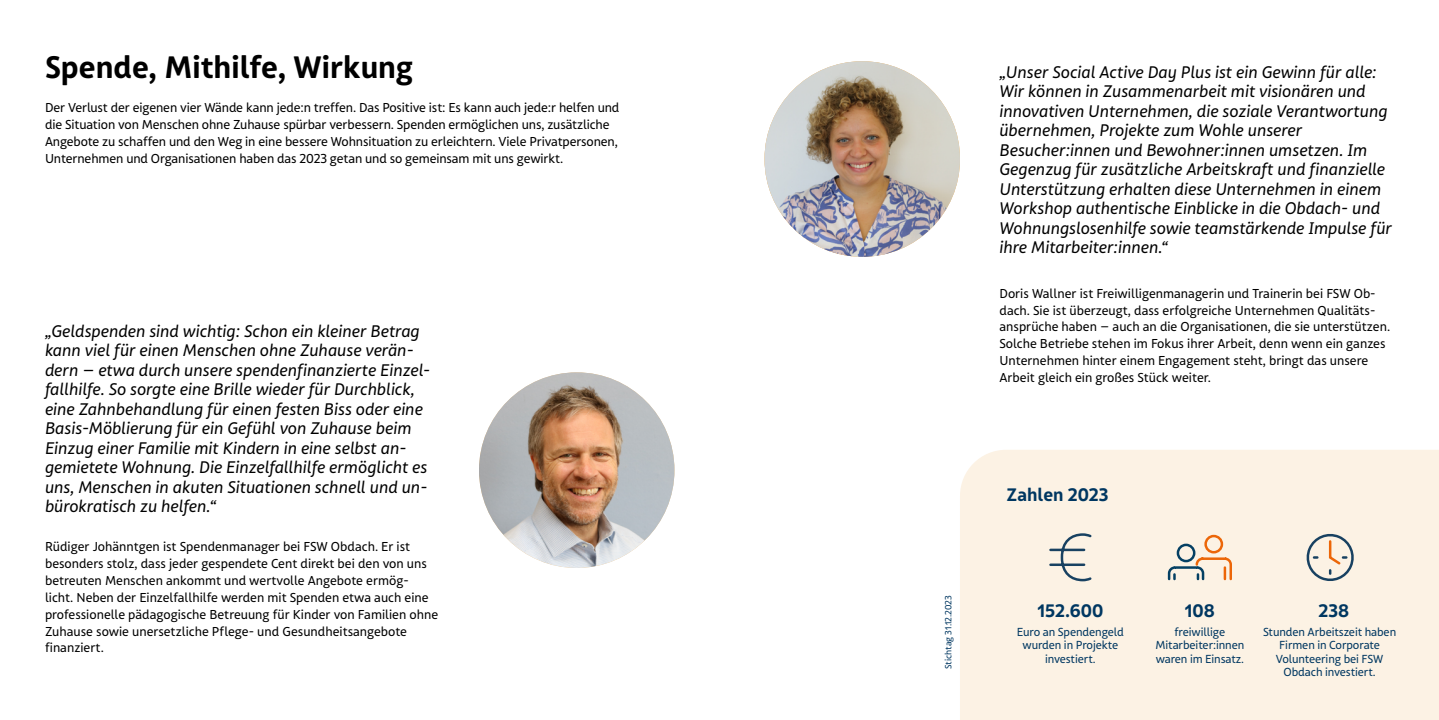
<style>
.page{position:relative;width:1439px;height:720px;background:#fff}
.page>*{position:absolute;margin:0;border:0;box-sizing:border-box;transform-origin:0 0}
.t1{font:700 30px "FSW Sans Pro";color:#000}
.t2{font:700 17.5px "FSW Sans Pro";color:#003761}
.t3{font:italic 16.25px/19.5px "FSW Sans Pro";color:#000}
.t4{font:12.5px/16.9px "FSW Sans Pro";color:#000}
.t5{font:11.25px/13.5px "FSW Sans Pro";letter-spacing:-.01em;color:#003761;text-align:center}
.t6{font:8.75px "FSW Sans Pro";color:#003761}
</style>
<div class="page">
<div style="left:960px;top:450px;width:479px;height:269px;background:#fcf2e4"></div>
<img style="left:764px;top:61px;width:196px;height:196px;border-radius:98px">
<svg style="left:1166px;top:533px;width:67px;height:48px;background:#e3d4c3"></svg>
<svg style="left:1048px;top:532px;width:45px;height:50px;background:#d5d3cd"></svg>
<svg style="left:1304px;top:532px;width:51px;height:50px;background:#d8d2c9"></svg>
<img style="left:479px;top:372px;width:195px;height:195px;border-radius:98px">
<h1 class="t1" style="left:45px;top:48px;width:370px">Spende, Mithilfe, Wirkung</h1>
<p class="t4" style="left:45px;top:99px;width:576px">Der Verlust der eigenen vier Wände kann jede:n treffen. Das Positive ist: Es kann auch jede:r helfen und die Situation von Menschen ohne Zuhause spürbar verbessern. Spenden ermöglichen uns, zusätzliche Angebote zu schaffen und den Weg in eine bessere Wohnsituation zu erleichtern. Viele Privatpersonen, Unternehmen und Organisationen haben das 2023 getan und so gemeinsam mit uns gewirkt.</p>
<p class="t3" style="left:45px;top:321px;width:387px">„Geldspenden sind wichtig: Schon ein kleiner Betrag kann viel für einen Menschen ohne Zuhause verän&shy;dern – etwa durch unsere spendenfinanzierte Einzel&shy;fallhilfe. So sorgte eine Brille wieder für Durchblick, eine Zahnbehandlung für einen festen Biss oder eine Basis-Möblierung für ein Gefühl von Zuhause beim Einzug einer Familie mit Kindern in eine selbst an&shy;gemietete Wohnung. Die Einzelfallhilfe ermöglicht es uns, Menschen in akuten Situationen schnell und un&shy;bürokratisch zu helfen.“</p>
<p class="t4" style="left:45px;top:538px;width:395px">Rüdiger Johänntgen ist Spendenmanager bei FSW Obdach. Er ist besonders stolz, dass jeder gespendete Cent direkt bei den von uns betreuten Menschen ankommt und wertvolle Angebote ermög&shy;licht. Neben der Einzelfallhilfe werden mit Spenden etwa auch eine professionelle pädagogische Betreuung für Kinder von Familien ohne Zuhause sowie unersetzliche Pflege- und Gesundheitsangebote finanziert.</p>
<p class="t6" style="left:943px;top:669px;width:76px;rotate:-90deg">Stichtag 31.12.2023</p>
<p class="t3" style="left:999px;top:62px;width:394px">„Unser Social Active Day Plus ist ein Gewinn für alle:<br>Wir können in Zusammenarbeit mit visionären und innovativen Unternehmen, die soziale Verantwortung übernehmen, Projekte zum Wohle unserer Besucher:innen und Bewohner:innen umsetzen. Im Gegenzug für zusätzliche Arbeitskraft und finanzielle Unterstützung erhalten diese Unternehmen in einem Workshop authentische Einblicke in die Obdach- und Wohnungslosenhilfe sowie teamstärkende Impulse für ihre Mitarbeiter:innen.“</p>
<p class="t4" style="left:999px;top:285px;width:392px">Doris Wallner ist Freiwilligenmanagerin und Trainerin bei FSW Ob&shy;dach. Sie ist überzeugt, dass erfolgreiche Unternehmen Qualitäts&shy;ansprüche haben – auch an die Organisationen, die sie unterstützen.<br>Solche Betriebe stehen im Fokus ihrer Arbeit, denn wenn ein ganzes Unternehmen hinter einem Engagement steht, bringt das unsere Arbeit gleich ein großes Stück weiter.</p>
<h2 class="t2" style="left:1006px;top:484px;width:103px">Zahlen 2023</h2>
<h2 class="t2" style="left:1037px;top:599px;width:67px">152.600</h2>
<p class="t5" style="left:1017px;top:624px;width:108px">Euro an Spendengeld wurden in Projekte investiert.</p>
<h2 class="t2" style="left:1185px;top:599px;width:32px">108</h2>
<p class="t5" style="left:1155px;top:624px;width:90px">freiwillige<br>Mitarbeiter:innen waren im Einsatz.</p>
<h2 class="t2" style="left:1318px;top:599px;width:32px">238</h2>
<p class="t5" style="left:1263px;top:624px;width:135px">Stunden Arbeitszeit haben<br>Firmen in Corporate<br>Volunteering bei FSW<br>Obdach investiert.</p>
</div>
